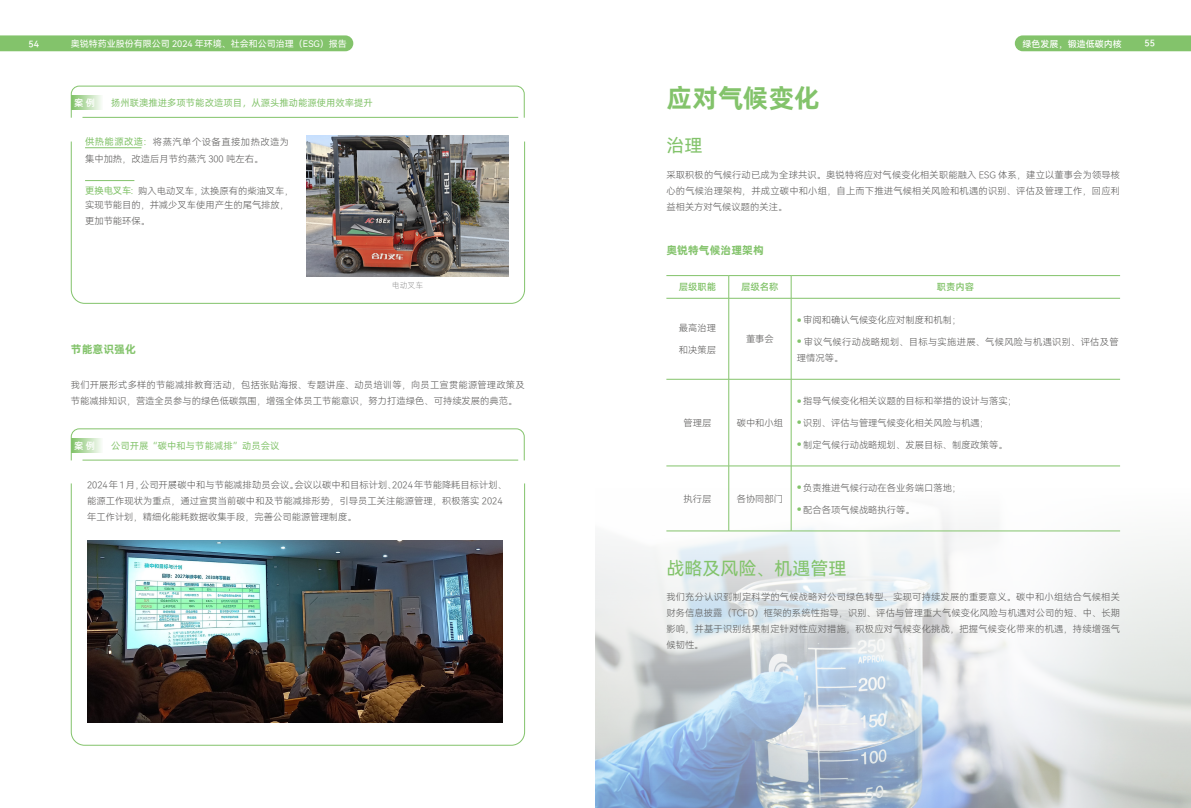
<style>
.page{position:relative;width:1191px;height:808px;background:#fff}
.page>*{position:absolute;margin:0;border:0;box-sizing:border-box;transform-origin:0 0}
.t1{font:26px "Alibaba Pu Hui Ti B";letter-spacing:.015em;color:#83c36b}
.t2{font:18px "Harmony OS Sans SC";color:#83c36b}
.t3{font:11px "Alibaba Pu Hui Ti B";color:#83c36b}
.t4{font:9.5px "Alibaba Pu Hui Ti R";color:#83c36b}
.t5{font:9.5px "Alibaba Pu Hui Ti M";color:#83c36b}
.t6{font:9.5px "Alibaba Pu Hui Ti M";color:#fff}
.t7{font:9.3px/16px "Harmony OS Sans SC Light";color:#595857}
.t8{font:9.3px/16px "Harmony OS Sans SC Light";letter-spacing:.02em;color:#595857}
.t9{font:9.3px/16px "Harmony OS Sans SC Light";letter-spacing:.03em;color:#595857}
.t10{font:9px "Harmony OS Sans SC";color:#fff}
.t11{font:9px "Harmony OS Sans SC Medium";color:#fff}
.t12{font:8px "Alibaba Pu Hui Ti L";color:#727272}
.s1{font-family:"Harmony OS Sans SC";color:#83c36b}
</style>
<div class="page">
<div style="left:0;top:35px;width:353px;height:16px;background:#83c36b"></div>
<svg style="left:1014px;top:35px;width:177px;height:16px;background:#88c571"></svg>
<img style="left:595px;top:488px;width:596px;height:320px">
<svg style="left:70px;top:141px;width:455px;height:163px"></svg>
<img style="left:306px;top:135px;width:203px;height:141px">
<svg style="left:70px;top:483px;width:455px;height:263px"></svg>
<svg style="left:70px;top:85px;width:455px;height:33px"></svg>
<svg style="left:70px;top:428px;width:455px;height:33px"></svg>
<hr style="left:85px;top:147px;width:56px;height:1px;background:#83c36b">
<hr style="left:85px;top:180px;width:49px;height:1px;background:#83c36b">
<img style="left:87px;top:541px;width:415px;height:182px">
<hr style="left:666px;top:275px;width:63px;height:1px;background:#83c36b">
<hr style="left:729px;top:275px;width:62px;height:1px;background:#83c36b">
<svg style="left:728px;top:276px;width:1px;height:22px"></svg>
<hr style="left:791px;top:275px;width:329px;height:1px;background:#83c36b">
<svg style="left:791px;top:276px;width:1px;height:22px"></svg>
<hr style="left:666px;top:298px;width:63px;height:1px;background:#83c36b">
<hr style="left:729px;top:298px;width:62px;height:1px;background:#83c36b">
<hr style="left:728px;top:298px;width:1px;height:81px;background:#83c36b">
<hr style="left:791px;top:298px;width:329px;height:1px;background:#83c36b">
<hr style="left:791px;top:298px;width:1px;height:81px;background:#83c36b">
<hr style="left:666px;top:379px;width:63px;height:1px;background:#83c36b">
<hr style="left:729px;top:379px;width:62px;height:1px;background:#83c36b">
<hr style="left:728px;top:379px;width:1px;height:87px;background:#83c36b">
<hr style="left:791px;top:379px;width:329px;height:1px;background:#83c36b">
<hr style="left:791px;top:379px;width:1px;height:87px;background:#83c36b">
<hr style="left:666px;top:466px;width:63px;height:1px;background:#83c36b">
<hr style="left:729px;top:466px;width:62px;height:1px;background:#83c36b">
<hr style="left:728px;top:466px;width:1px;height:65px;background:#83c36b">
<hr style="left:791px;top:466px;width:329px;height:1px;background:#83c36b">
<hr style="left:791px;top:466px;width:1px;height:65px;background:#83c36b">
<hr style="left:666px;top:531px;width:63px;height:1px;background:#83c36b">
<hr style="left:729px;top:531px;width:62px;height:1px;background:#83c36b">
<hr style="left:791px;top:531px;width:329px;height:1px;background:#83c36b">
<p class="t11" style="left:28px;top:37px;width:12px">54</p>
<p class="t10" style="left:71px;top:37px;width:277px">奥锐特药业股份有限公司 2024 年环境、社会和公司治理（ESG）报告</p>
<p class="t11" style="left:1022px;top:37px;width:101px">绿色发展，锻造低碳内核</p>
<p class="t11" style="left:1144px;top:37px;width:12px">55</p>
<p class="t6" style="left:74px;top:96px;width:23px">案 例</p>
<p class="t4" style="left:111px;top:96px;width:263px">扬州联澳推进多项节能改造项目，从源头推动能源使用效率提升</p>
<p class="t7" style="left:85px;top:133px;width:206px;line-height:17.1px"><span class="s1">供热能源改造：</span>将蒸汽单个设备直接加热改造为集中加热，改造后月节约蒸汽 300 吨左右。</p>
<p class="t7" style="left:85px;top:183px;width:210px;line-height:14.5px"><span class="s1">更换电叉车：</span>购入电动叉车，汰换原有的柴油叉车，实现节能目的，并减少叉车使用产生的尾气排放，</p>
<p class="t7" style="left:85px;top:213px;width:67px">更加节能环保。</p>
<p class="t12" style="left:392px;top:279px;width:33px">电动叉车</p>
<p class="t3" style="left:71px;top:341px;width:66px">节能意识强化</p>
<p class="t8" style="left:71px;top:377px;width:455px">我们开展形式多样的节能减排教育活动，包括张贴海报、专题讲座、动员培训等，向员工宣贯能源管理政策及节能减排知识，营造全员参与的绿色低碳氛围，增强全体员工节能意识，努力打造绿色、可持续发展的典范。</p>
<p class="t6" style="left:74px;top:438px;width:23px">案 例</p>
<p class="t4" style="left:111px;top:438px;width:170px">公司开展“碳中和与节能减排”动员会议</p>
<p class="t7" style="left:87px;top:476px;width:421px">2024年 1月，公司开展“碳中和与节能减排”动员会议。会议以碳中和目标计划、2024年节能降耗目标计划、能源工作现状为重点，通过宣贯当前碳中和及节能减排形势，引导员工关注能源管理，积极落实 2024年工作计划，精细化能耗数据收集手段，完善公司能源管理制度。</p>
<h1 class="t1" style="left:666px;top:77px;width:155px">应对气候变化</h1>
<h2 class="t2" style="left:666px;top:133px;width:37px">治理</h2>
<p class="t7" style="left:666px;top:166px;width:455px;text-align:justify">采取积极的气候行动已成为全球共识。奥锐特将应对气候变化相关职能融入 ESG 体系，建立以董事会为领导核心的气候治理架构，并成立碳中和小组，自上而下推进气候相关风险和机遇的识别、评估及管理工作，回应利益相关方对气候议题的关注。</p>
<p class="t3" style="left:666px;top:242px;width:99px">奥锐特气候治理架构</p>
<p class="t5" style="left:679px;top:280px;width:39px">层级职能</p>
<p class="t5" style="left:741px;top:280px;width:39px">层级名称</p>
<p class="t5" style="left:937px;top:280px;width:39px">职责内容</p>
<p class="t7" style="left:679px;top:320px;width:39px">最高治理</p>
<p class="t7" style="left:679px;top:341px;width:39px">和决策层</p>
<p class="t7" style="left:797px;top:312px;width:166px"><sup>●</sup> 审阅和确认气候变化应对制度和机制；</p>
<p class="t9" style="left:797px;top:333px;width:323px"><sup>●</sup> 审议气候行动战略规划、目标与实施进展、气候风险与机遇识别、评估及管理情况等。</p>
<p class="t7" style="left:746px;top:330px;width:29px">董事会</p>
<p class="t7" style="left:683px;top:414px;width:29px">管理层</p>
<p class="t7" style="left:736px;top:414px;width:48px">碳中和小组</p>
<p class="t7" style="left:683px;top:490px;width:29px">执行层</p>
<p class="t7" style="left:736px;top:490px;width:48px">各协同部门</p>
<p class="t7" style="left:797px;top:393px;width:222px"><sup>●</sup> 指导气候变化相关议题的目标和举措的设计与落实；</p>
<p class="t7" style="left:797px;top:414px;width:194px"><sup>●</sup> 识别、评估与管理气候变化相关风险与机遇；</p>
<p class="t7" style="left:797px;top:436px;width:212px"><sup>●</sup> 制定气候行动战略规划、发展目标、制度政策等。</p>
<p class="t7" style="left:797px;top:479px;width:166px"><sup>●</sup> 负责推进气候行动在各业务端口落地；</p>
<p class="t7" style="left:797px;top:501px;width:119px"><sup>●</sup> 配合各项气候战略执行等。</p>
<h2 class="t2" style="left:666px;top:556px;width:181px">战略及风险、机遇管理</h2>
<p class="t7" style="left:666px;top:588px;width:455px;text-align:justify">我们充分认识到制定科学的气候战略对公司绿色转型、实现可持续发展的重要意义。碳中和小组结合气候相关财务信息披露（TCFD）框架的系统性指导，识别、评估与管理重大气候变化风险与机遇对公司的短、中、长期影响，并基于识别结果制定针对性应对措施，积极应对气候变化挑战，把握气候变化带来的机遇，持续增强气候韧性。</p>
</div>
